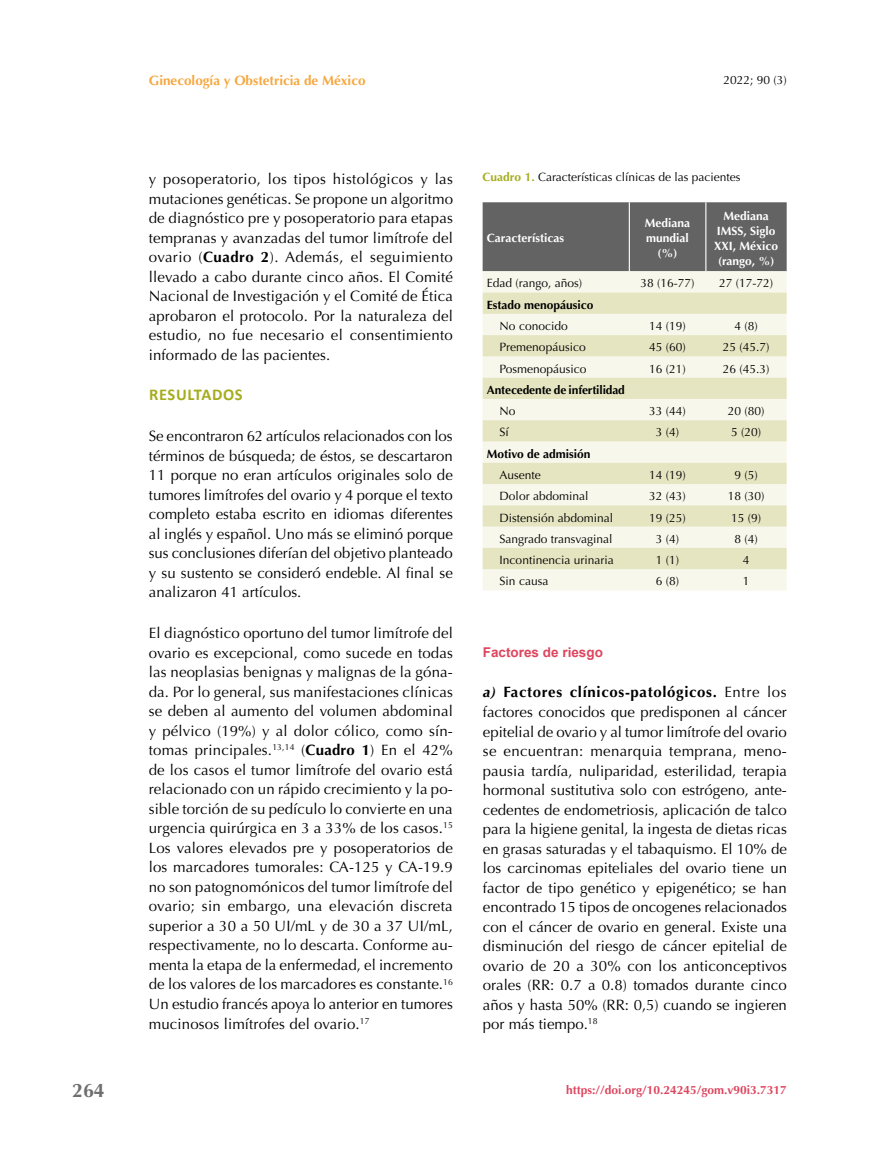
<style>
.page{position:relative;width:893px;height:1149px;background:#fff}
.page>*{position:absolute;margin:0;border:0;box-sizing:border-box;transform-origin:0 0}
.t1{font:700 19.5px "Optima";color:#706f6f}
.t2{font:700 16.5px "Calibri";letter-spacing:.04em;color:#a5ad1d}
.t3{font:15px/19.5px "Optima";color:#000;text-align:justify}
.t4{font:700 13.5px "Optima";color:#f7a73e}
.t5{font:700 13.5px "Arial";color:#de465f}
.t6{font:12px "Optima";color:#000}
.t7{font:700 12px/15px "Optima";color:#fff;text-align:center}
.t8{font:700 12px "Optima";color:#000}
.t9{font:700 12px "Optima";color:#de465f}
.s1{font-weight:700}
.s2{font-weight:700;color:#a5ad1d}
.s3{font-weight:700;font-style:italic}
</style>
<div class="page">
<div style="left:483px;top:202px;width:304px;height:69px;background:#646363"></div>
<div style="left:483px;top:271px;width:304px;height:319px;background:#f7f7eb"></div>
<svg style="left:483px;top:292px;width:304px;height:277px;background:#ededd5"></svg>
<hr style="left:629px;top:202px;width:1px;height:69px;background:#fff">
<hr style="left:705px;top:202px;width:1px;height:69px;background:#fff">
<h1 class="t1" style="left:72px;top:1079px;width:34px">264</h1>
<p class="t4" style="left:149px;top:73px;width:218px">Ginecología y Obstetricia de México</p>
<p class="t6" style="left:723px;top:73px;width:65px">2022; 90 (3)</p>
<p class="t3" style="left:149px;top:169px;width:306px">y posoperatorio, los tipos histológicos y las mutaciones genéticas. Se propone un algoritmo de diagnóstico pre y posoperatorio para etapas tempranas y avanzadas del tumor limítrofe del ovario (<span class="s1">Cuadro 2</span>). Además, el seguimiento llevado a cabo durante cinco años. El Comité Nacional de Investigación y el Comité de Ética aprobaron el protocolo. Por la naturaleza del estudio, no fue necesario el consentimiento informado de las pacientes.</p>
<p class="t2" style="left:149px;top:384px;width:95px">RESULTADOS</p>
<p class="t3" style="left:149px;top:426px;width:306px">Se encontraron 62 artículos relacionados con los términos de búsqueda; de éstos, se descartaron 11 porque no eran artículos originales solo de tumores limítrofes del ovario y 4 porque el texto completo estaba escrito en idiomas diferentes al inglés y español. Uno más se eliminó porque sus conclusiones diferían del objetivo planteado y su sustento se consideró endeble. Al final se analizaron 41 artículos.</p>
<p class="t3" style="left:149px;top:623px;width:306px">El diagnóstico oportuno del tumor limítrofe del ovario es excepcional, como sucede en todas las neoplasias benignas y malignas de la góna&shy;da. Por lo general, sus manifestaciones clínicas se deben al aumento del volumen abdominal y pélvico (19%) y al dolor cólico, como sín&shy;tomas principales.<sup>13,14</sup> (<span class="s1">Cuadro 1</span>) En el 42% de los casos el tumor limítrofe del ovario está relacionado con un rápido crecimiento y la po&shy;sible torción de su pedículo lo convierte en una urgencia quirúrgica en 3 a 33% de los casos.<sup>15<br></sup>Los valores elevados pre y posoperatorios de los marcadores tumorales: CA-125 y CA-19.9 no son patognomónicos del tumor limítrofe del ovario; sin embargo, una elevación discreta superior a 30 a 50 UI/mL y de 30 a 37 UI/mL, respectivamente, no lo descarta. Conforme au&shy;menta la etapa de la enfermedad, el incremento de los valores de los marcadores es constante.<sup>16<br></sup>Un estudio francés apoya lo anterior en tumores mucinosos limítrofes del ovario.<sup>17</sup></p>
<p class="t6" style="left:483px;top:170px;width:259px"><span class="s2">Cuadro 1.</span> Características clínicas de las pacientes</p>
<p class="t7" style="left:487px;top:231px;width:79px">Características</p>
<p class="t7" style="left:645px;top:216px;width:47px">Mediana mundial (%)</p>
<p class="t7" style="left:714px;top:208px;width:66px">Mediana<br>IMSS, Siglo<br>XXI, México (rango, %)</p>
<p class="t6" style="left:487px;top:276px;width:97px">Edad (rango, años)</p>
<p class="t6" style="left:641px;top:276px;width:56px">38 (16-77)</p>
<p class="t6" style="left:719px;top:276px;width:56px">27 (17-72)</p>
<p class="t8" style="left:487px;top:297px;width:108px">Estado menopáusico</p>
<p class="t6" style="left:500px;top:319px;width:70px">No conocido</p>
<p class="t6" style="left:649px;top:319px;width:38px">14 (19)</p>
<p class="t6" style="left:735px;top:319px;width:25px">4 (8)</p>
<p class="t6" style="left:500px;top:340px;width:88px">Premenopáusico</p>
<p class="t6" style="left:649px;top:340px;width:38px">45 (60)</p>
<p class="t6" style="left:723px;top:340px;width:48px">25 (45.7)</p>
<p class="t6" style="left:500px;top:361px;width:88px">Posmenopáusico</p>
<p class="t6" style="left:649px;top:361px;width:38px">16 (21)</p>
<p class="t6" style="left:723px;top:361px;width:48px">26 (45.3)</p>
<p class="t8" style="left:487px;top:382px;width:140px">Antecedente de infertilidad</p>
<p class="t6" style="left:500px;top:404px;width:18px">No</p>
<p class="t6" style="left:649px;top:404px;width:38px">33 (44)</p>
<p class="t6" style="left:728px;top:404px;width:38px">20 (80)</p>
<p class="t6" style="left:500px;top:425px;width:11px">Sí</p>
<p class="t6" style="left:656px;top:425px;width:25px">3 (4)</p>
<p class="t6" style="left:731px;top:425px;width:32px">5 (20)</p>
<p class="t8" style="left:487px;top:446px;width:105px">Motivo de admisión</p>
<p class="t6" style="left:500px;top:468px;width:43px">Ausente</p>
<p class="t6" style="left:649px;top:468px;width:38px">14 (19)</p>
<p class="t6" style="left:735px;top:468px;width:25px">9 (5)</p>
<p class="t6" style="left:500px;top:489px;width:90px">Dolor abdominal</p>
<p class="t6" style="left:649px;top:489px;width:38px">32 (43)</p>
<p class="t6" style="left:728px;top:489px;width:38px">18 (30)</p>
<p class="t6" style="left:500px;top:510px;width:115px">Distensión abdominal</p>
<p class="t6" style="left:649px;top:510px;width:38px">19 (25)</p>
<p class="t6" style="left:731px;top:510px;width:32px">15 (9)</p>
<p class="t6" style="left:500px;top:531px;width:114px">Sangrado transvaginal</p>
<p class="t6" style="left:656px;top:531px;width:25px">3 (4)</p>
<p class="t6" style="left:735px;top:531px;width:25px">8 (4)</p>
<p class="t6" style="left:500px;top:553px;width:116px">Incontinencia urinaria</p>
<p class="t6" style="left:656px;top:553px;width:25px">1 (1)</p>
<p class="t6" style="left:743px;top:553px;width:8px">4</p>
<p class="t6" style="left:500px;top:574px;width:50px">Sin causa</p>
<p class="t6" style="left:656px;top:574px;width:25px">6 (8)</p>
<p class="t6" style="left:743px;top:574px;width:8px">1</p>
<p class="t5" style="left:483px;top:642px;width:122px">Factores de riesgo</p>
<p class="t3" style="left:483px;top:682px;width:306px"><span class="s3">a)</span> <span class="s1">Factores clínicos-patológicos.</span> Entre los factores conocidos que predisponen al cáncer epitelial de ovario y al tumor limítrofe del ovario se encuentran: menarquia temprana, meno&shy;pausia tardía, nuliparidad, esterilidad, terapia hormonal sustitutiva solo con estrógeno, ante&shy;cedentes de endometriosis, aplicación de talco para la higiene genital, la ingesta de dietas ricas en grasas saturadas y el tabaquismo. El 10% de los carcinomas epiteliales del ovario tiene un factor de tipo genético y epigenético; se han encontrado 15 tipos de oncogenes relacionados con el cáncer de ovario en general. Existe una disminución del riesgo de cáncer epitelial de ovario de 20 a 30% con los anticonceptivos orales (RR: 0.7 a 0.8) tomados durante cinco años y hasta 50% (RR: 0,5) cuando se ingieren por más tiempo.<sup>18</sup></p>
<p class="t9" style="left:566px;top:1082px;width:222px">https://doi.org/10.24245/gom.v90i3.7317</p>
</div>
